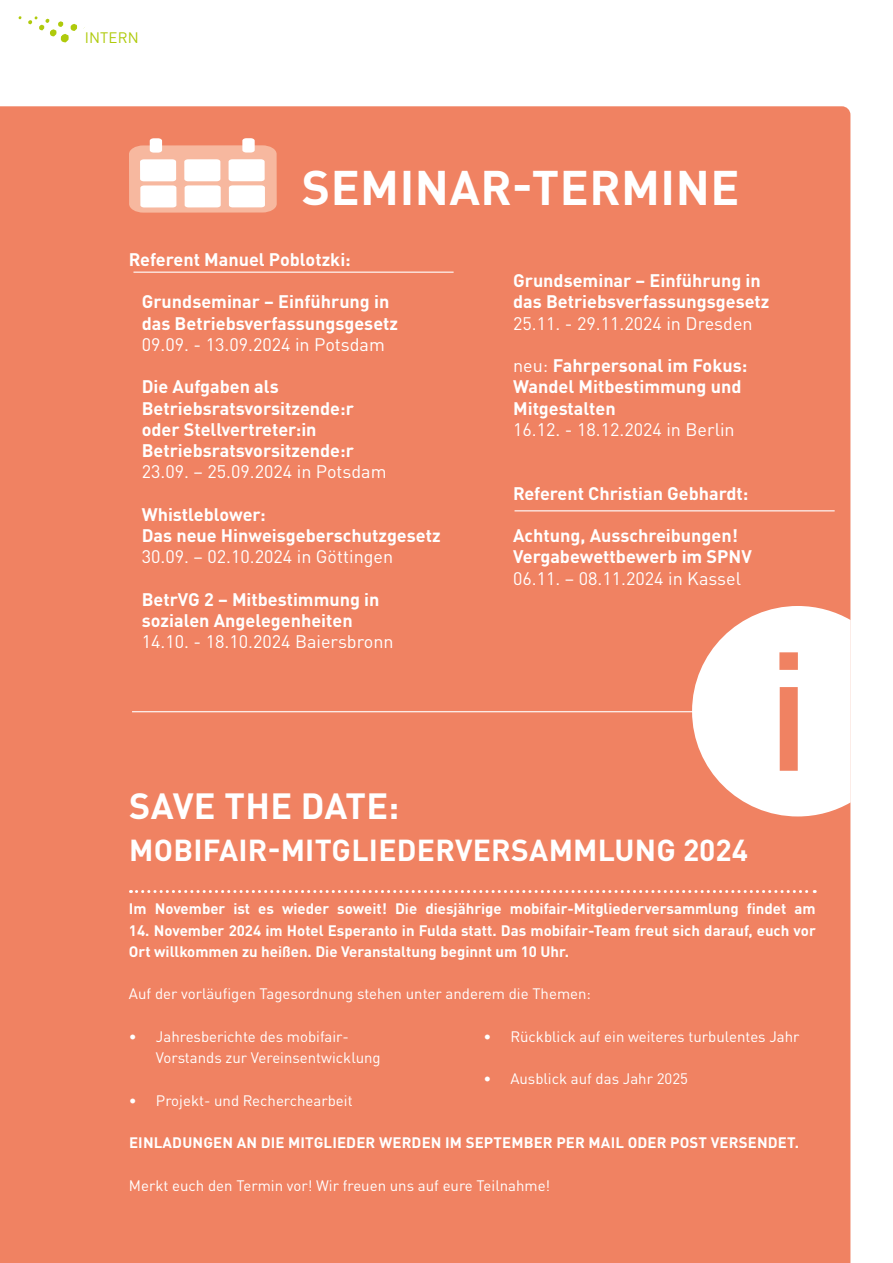
<style>
.page{position:relative;width:893px;height:1263px;background:#fff}
.page>*{position:absolute;margin:0;border:0;box-sizing:border-box;transform-origin:0 0}
.t1{font:700 48px "DINOT";letter-spacing:.01em;color:#fff}
.t2{font:700 36px "DINOT";letter-spacing:.01em;color:#fff}
.t3{font:700 30px "DINOT";letter-spacing:.01em;color:#fff}
.t4{font:700 18px/21.3px "DINOT";color:#fff}
.t5{font:18px "DINOT";color:#fff}
.t6{font:700 15px/21.3px "DINOT";color:#fff}
.t7{font:15px/21.3px "DINOT";color:#fff}
.t8{font:15px "DINOT";letter-spacing:.01em;color:#afca0b}
.s1{font-weight:400}
</style>
<div class="page">
<div style="left:0;top:106px;width:850px;height:1157px;background:#f08262"></div>
<svg style="left:28px;top:16px;width:57px;height:27px"></svg>
<svg style="left:129px;top:138px;width:148px;height:75px"></svg>
<hr style="left:133px;top:272px;width:321px;height:1px;background:#fff">
<hr style="left:514px;top:510px;width:321px;height:1px;background:#fff">
<hr style="left:132px;top:711px;width:687px;height:1px;background:#fff">
<svg style="left:130px;top:890px;width:685px;height:3px"></svg>
<svg style="left:692px;top:606px;width:159px;height:210px"></svg>
<p class="t8" style="left:85px;top:28px;width:55px">INTERN</p>
<h1 class="t1" style="left:302px;top:157px;width:439px">SEMINAR-TERMINE</h1>
<p class="t4" style="left:129px;top:248px;width:223px">Referent Manuel Poblotzki:</p>
<p class="t4" style="left:142px;top:291px;width:258px">Grundseminar – Einführung in das Betriebsverfassungsgesetz</p>
<p class="t5" style="left:142px;top:333px;width:245px">09.09. - 13.09.2024 in Potsdam</p>
<p class="t4" style="left:142px;top:376px;width:214px">Die Aufgaben als<br>Betriebsratsvorsitzende:r oder Stellvertreter:in<br>Betriebsratsvorsitzende:r</p>
<p class="t5" style="left:142px;top:461px;width:246px">23.09. – 25.09.2024 in Potsdam</p>
<p class="t4" style="left:142px;top:503px;width:300px">Whistleblower:<br>Das neue Hinweisgeberschutzgesetz</p>
<p class="t5" style="left:142px;top:546px;width:253px">30.09. – 02.10.2024 in Göttingen</p>
<p class="t4" style="left:142px;top:588px;width:239px">BetrVG 2 – Mitbestimmung in sozialen Angelegenheiten</p>
<p class="t5" style="left:142px;top:631px;width:253px">14.10. - 18.10.2024 Baiersbronn</p>
<p class="t4" style="left:513px;top:269px;width:258px">Grundseminar – Einführung in das Betriebsverfassungsgesetz</p>
<p class="t5" style="left:513px;top:312px;width:241px">25.11. - 29.11.2024 in Dresden</p>
<p class="t4" style="left:513px;top:354px;width:236px"><span class="s1">neu:</span> Fahrpersonal im Fokus:<br>Wandel Mitbestimmung und<br>Mitgestalten</p>
<p class="t5" style="left:513px;top:418px;width:223px">16.12. - 18.12.2024 in Berlin</p>
<p class="t4" style="left:513px;top:482px;width:237px">Referent Christian Gebhardt:</p>
<p class="t4" style="left:513px;top:524px;width:240px">Achtung, Ausschreibungen!<br>Vergabewettbewerb im SPNV</p>
<p class="t5" style="left:513px;top:567px;width:229px">06.11. – 08.11.2024 in Kassel</p>
<h2 class="t2" style="left:129px;top:782px;width:272px">SAVE THE DATE:</h2>
<h3 class="t3" style="left:129px;top:831px;width:620px">MOBIFAIR-MITGLIEDERVERSAMMLUNG 2024</h3>
<p class="t6" style="left:129px;top:898px;width:688px">Im November ist es wieder soweit! Die diesjährige mobifair-Mitgliederversammlung findet am</p>
<p class="t6" style="left:129px;top:919px;width:688px">14. November 2024 im Hotel Esperanto in Fulda statt. Das mobifair-Team freut sich darauf, euch vor<br>Ort willkommen zu heißen. Die Veranstaltung beginnt um 10 Uhr.</p>
<p class="t7" style="left:129px;top:983px;width:464px">Auf der vorläufigen Tagesordnung stehen unter anderem die Themen:</p>
<p class="t7" style="left:156px;top:1025px;width:226px;text-indent:-27px">• Jahresberichte des mobifair-<br>Vorstands zur Vereinsentwicklung</p>
<p class="t7" style="left:129px;top:1089px;width:225px">• Projekt- und Recherchearbeit</p>
<p class="t7" style="left:483px;top:1025px;width:318px">• Rückblick auf ein weiteres turbulentes Jahr</p>
<p class="t7" style="left:483px;top:1068px;width:206px">• Ausblick auf das Jahr 2025</p>
<p class="t6" style="left:129px;top:1132px;width:671px">EINLADUNGEN AN DIE MITGLIEDER WERDEN IM SEPTEMBER PER MAIL ODER POST VERSENDET.</p>
<p class="t7" style="left:129px;top:1174px;width:423px">Merkt euch den Termin vor! Wir freuen uns auf eure Teilnahme!</p>
</div>
